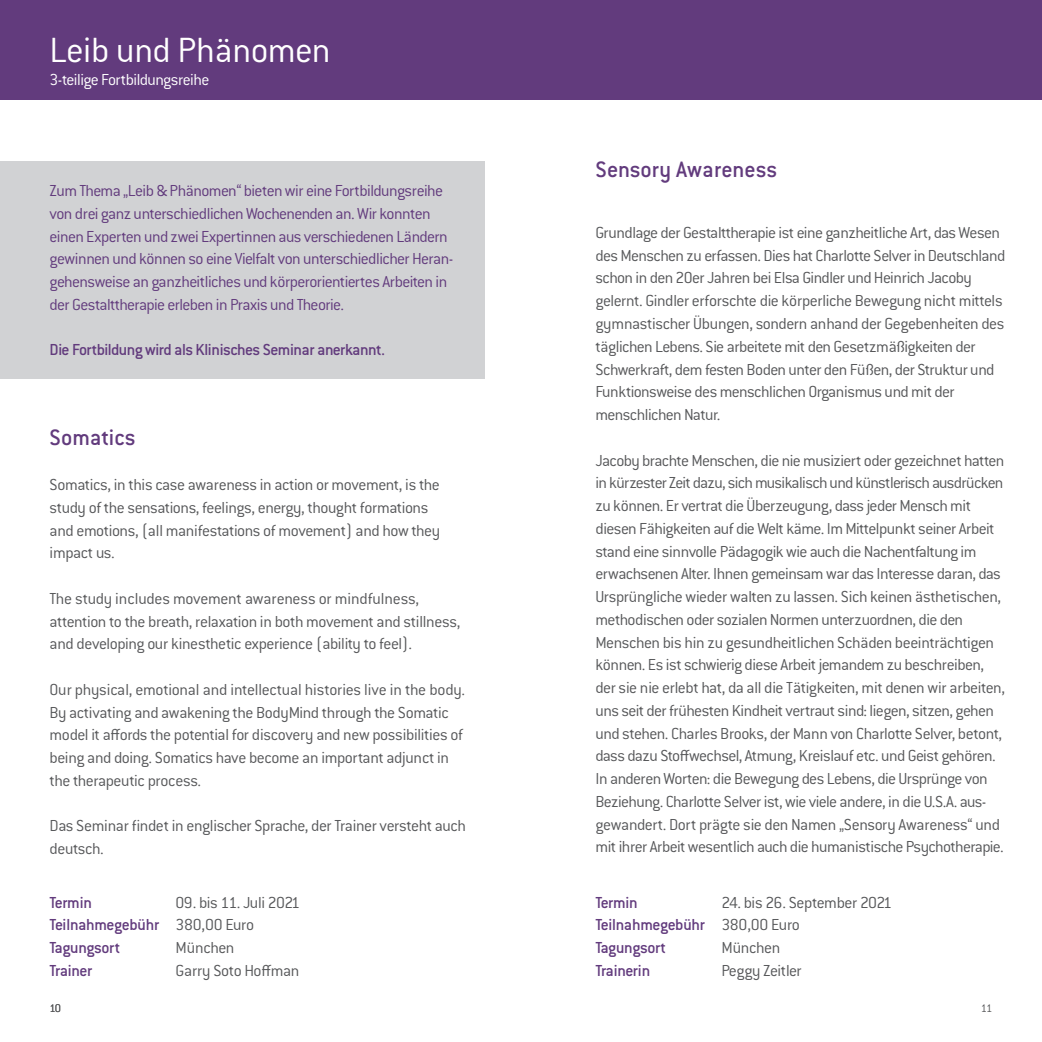
<style>
.page{position:relative;width:1042px;height:1042px;background:#fff}
.page>*{position:absolute;margin:0;border:0;box-sizing:border-box;transform-origin:0 0}
.t1{font:300 38.5px "Conduit ITC Std";letter-spacing:-.015em;color:#fff}
.t2{font:500 24.5px "Conduit ITC Std";color:#623b7d}
.t3{font:300 17.5px/22.8px "Conduit ITC Std";letter-spacing:-.03em;color:#57585a}
.t4{font:300 17.5px/22.8px "Conduit ITC Std";letter-spacing:-.035em;color:#623b7d}
.t5{font:500 17.5px "Conduit ITC Std";letter-spacing:-.02em;color:#623b7d}
.t6{font:300 17.5px "Conduit ITC Std";letter-spacing:-.035em;color:#fff}
.t7{font:300 17.5px "Conduit ITC Std";letter-spacing:-.01em;color:#57585a}
.t8{font:300 12.25px "Conduit ITC Std";color:#57585a}
.s1{font-weight:300;color:#57585a}
</style>
<div class="page">
<div style="left:0;top:161px;width:484px;height:217px;background:#d1d2d4"></div>
<div style="left:0;top:0;width:1042px;height:99px;background:#623b7d"></div>
<p class="t1" style="left:50px;top:27px;width:283px">Leib und Phänomen</p>
<p class="t6" style="left:50px;top:69px;width:161px">3-teilige Fortbildungsreihe</p>
<p class="t4" style="left:50px;top:179px;width:405px">Zum Thema „Leib &amp; Phänomen“ bieten wir eine Fortbildungsreihe von drei ganz unterschiedlichen Wochenenden an. Wir konnten einen Experten und zwei Expertinnen aus verschiedenen Ländern gewinnen und können so eine Vielfalt von unterschiedlicher Heran&shy;gehensweise an ganzheitliches und körperorientiertes Arbeiten in der Gestalttherapie erleben in Praxis und Theorie.</p>
<p class="t5" style="left:50px;top:339px;width:337px">Die Fortbildung wird als Klinisches Seminar anerkannt.</p>
<p class="t2" style="left:50px;top:422px;width:87px">Somatics</p>
<p class="t3" style="left:50px;top:473px;width:392px">Somatics, in this case awareness in action or movement, is the study of the sensations, feelings, energy, thought formations and emotions, (all manifestations of movement) and how they impact us.</p>
<p class="t3" style="left:50px;top:586px;width:412px">The study includes movement awareness or mindfulness, attention to the breath, relaxation in both movement and stillness, and developing our kinesthetic experience (ability to feel).</p>
<p class="t3" style="left:50px;top:677px;width:417px">Our physical, emotional and intellectual histories live in the body.<br>By activating and awakening the BodyMind through the Somatic model it affords the potential for discovery and new possibilities of</p>
<p class="t3" style="left:50px;top:746px;width:401px">being and doing. Somatics have become an important adjunct in the therapeutic process.</p>
<p class="t3" style="left:50px;top:814px;width:418px">Das Seminar findet in englischer Sprache, der Trainer versteht auch deutsch.</p>
<p class="t5" style="left:50px;top:891px;width:44px">Termin</p>
<p class="t3" style="left:176px;top:890px;width:126px">09. bis 11. Juli 2021</p>
<p class="t5" style="left:50px;top:914px;width:206px">Teilnahmegebühr <span class="s1">380,00 Euro</span></p>
<p class="t5" style="left:50px;top:937px;width:72px">Tagungsort</p>
<p class="t3" style="left:176px;top:936px;width:60px">München</p>
<p class="t5" style="left:50px;top:960px;width:44px">Trainer</p>
<p class="t7" style="left:176px;top:960px;width:125px">Garry Soto Hoffman</p>
<p class="t2" style="left:595px;top:154px;width:183px">Sensory Awareness</p>
<p class="t3" style="left:595px;top:221px;width:411px">Grundlage der Gestalttherapie ist eine ganzheitliche Art, das Wesen des Menschen zu erfassen. Dies hat Charlotte Selver in Deutschland schon in den 20er Jahren bei Elsa Gindler und Heinrich Jacoby gelernt. Gindler erforschte die körperliche Bewegung nicht mittels gymnastischer Übungen, sondern anhand der Gegebenheiten des täglichen Lebens. Sie arbeitete mit den Gesetzmäßigkeiten der Schwerkraft, dem festen Boden unter den Füßen, der Struktur und Funktionsweise des menschlichen Organismus und mit der menschlichen Natur.</p>
<p class="t3" style="left:595px;top:448px;width:411px">Jacoby brachte Menschen, die nie musiziert oder gezeichnet hatten in kürzester Zeit dazu, sich musikalisch und künstlerisch ausdrücken zu können. Er vertrat die Überzeugung, dass jeder Mensch mit diesen Fähigkeiten auf die Welt käme. Im Mittelpunkt seiner Arbeit stand eine sinnvolle Pädagogik wie auch die Nachentfaltung im erwachsenen Alter. Ihnen gemeinsam war das Interesse daran, das Ursprüngliche wieder walten zu lassen. Sich keinen ästhetischen, methodischen oder sozialen Normen unterzuordnen, die den Menschen bis hin zu gesundheitlichen Schäden beeinträchtigen können. Es ist schwierig diese Arbeit jemandem zu beschreiben, der sie nie erlebt hat, da all die Tätigkeiten, mit denen wir arbeiten, uns seit der frühesten Kindheit vertraut sind: liegen, sitzen, gehen und stehen. Charles Brooks, der Mann von Charlotte Selver, betont, dass dazu Stoffwechsel, Atmung, Kreislauf etc. und Geist gehören.<br>In anderen Worten: die Bewegung des Lebens, die Ursprünge von Beziehung. Charlotte Selver ist, wie viele andere, in die U.S.A. aus&shy;gewandert. Dort prägte sie den Namen „Sensory Awareness“ und mit ihrer Arbeit wesentlich auch die humanistische Psychotherapie.</p>
<p class="t5" style="left:595px;top:891px;width:44px">Termin</p>
<p class="t3" style="left:721px;top:890px;width:172px">24. bis 26. September 2021</p>
<p class="t5" style="left:595px;top:914px;width:206px">Teilnahmegebühr <span class="s1">380,00 Euro</span></p>
<p class="t5" style="left:595px;top:937px;width:72px">Tagungsort</p>
<p class="t3" style="left:721px;top:936px;width:60px">München</p>
<p class="t5" style="left:595px;top:960px;width:56px">Trainerin</p>
<p class="t3" style="left:721px;top:958px;width:82px">Peggy Zeitler</p>
<p class="t8" style="left:50px;top:1001px;width:13px">10</p>
<p class="t8" style="left:980px;top:1001px;width:13px">11</p>
</div>
